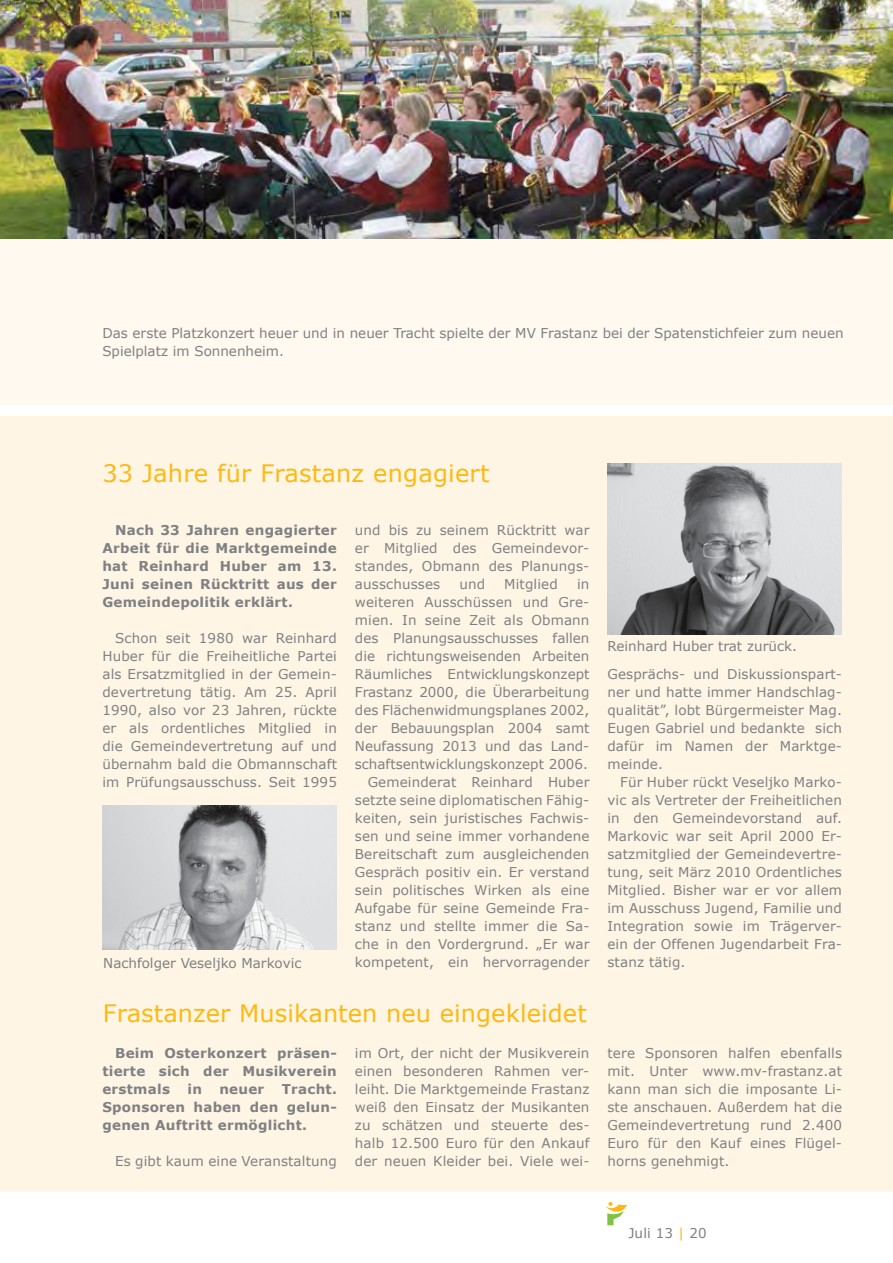
<style>
.page{position:relative;width:893px;height:1263px;background:#fff}
.page>*{position:absolute;margin:0;border:0;box-sizing:border-box;transform-origin:0 0}
.t1{font:24px "Verdana";letter-spacing:.01em;color:#fdb913}
.t2{font:13.5px/18px "Verdana";letter-spacing:.01em;color:#7e8083;text-align:justify}
.t3{font:700 13.5px/18px "Verdana";letter-spacing:.02em;color:#7e8083;text-align:justify}
.s1{color:#fdb913}
</style>
<div class="page">
<svg style="left:606px;top:1202px;width:21px;height:24px"></svg>
<div style="left:0;top:0;width:893px;height:404px;background:#fff9ef"></div>
<div style="left:0;top:416px;width:893px;height:774px;background:#fff5e4"></div>
<img style="left:607px;top:463px;width:235px;height:172px">
<img style="left:102px;top:805px;width:235px;height:144px">
<img style="left:0;top:0;width:893px;height:238px">
<p class="t2" style="left:102px;top:323px;width:743px">Das erste Platzkonzert heuer und in neuer Tracht spielte der MV Frastanz bei der Spatenstichfeier zum neuen<br>Spielplatz im Sonnenheim.</p>
<h1 class="t1" style="left:102px;top:458px;width:389px">33 Jahre für Frastanz engagiert</h1>
<p class="t3" style="left:102px;top:521px;width:236px;text-indent:13px">Nach 33 Jahren engagierter Arbeit für die Marktgemeinde hat Reinhard Huber am 13.<br>Juni seinen Rücktritt aus der Gemeindepolitik erklärt.</p>
<p class="t2" style="left:102px;top:629px;width:236px;text-indent:13px">Schon seit 1980 war Reinhard H uber für die Freiheitliche Partei als Ersatzmitglied in der Gemein&shy;devertretung tätig. Am 25. April 1990, also vor 23 Jahren, rückte er als ordentliches M itglied in die Gemeindevertretung auf und übernahm bald die Obmannschaft im Prüfungsausschuss. Seit 1995</p>
<p class="t2" style="left:103px;top:954px;width:200px">Nachfolger Veseljko Markovic</p>
<p class="t2" style="left:355px;top:521px;width:236px;text-align:left">und bis zu seinem Rücktritt war er M itglied des Gemeindevor&shy;standes, Obmann des Planungs&shy;ausschusses</p>
<p class="t2" style="left:459px;top:575px;width:27px">und</p>
<p class="t2" style="left:504px;top:575px;width:55px">M itglied</p>
<p class="t2" style="left:577px;top:575px;width:14px">in</p>
<p class="t2" style="left:355px;top:593px;width:236px">weiteren Ausschüssen und Gre-</p>
<p class="t2" style="left:355px;top:611px;width:236px">mien. In seine Zeit als Obmann</p>
<p class="t2" style="left:355px;top:629px;width:236px">des Planungsausschusses fallen</p>
<p class="t2" style="left:355px;top:647px;width:236px">die richtungsweisenden Arbeiten</p>
<p class="t2" style="left:355px;top:665px;width:236px">Räumliches Entwicklungskonzept</p>
<p class="t2" style="left:355px;top:683px;width:236px">Frastanz 2000, die Überarbeitung</p>
<p class="t2" style="left:355px;top:701px;width:236px">des Flächenwidmungsplanes 2002,</p>
<p class="t2" style="left:355px;top:719px;width:236px">der Bebauungsplan 2004 samt</p>
<p class="t2" style="left:355px;top:737px;width:232px">Neufassung 2013 und das Land---</p>
<p class="t2" style="left:355px;top:755px;width:235px">schaftsentwicklungskonzept 2006.</p>
<p class="t2" style="left:368px;top:773px;width:223px">Gemeinderat Reinhard H uber</p>
<p class="t2" style="left:355px;top:791px;width:236px">setzte seine diplomatischen Fähig-</p>
<p class="t2" style="left:355px;top:809px;width:236px">keiten, sein juristisches Fachwis-</p>
<p class="t2" style="left:355px;top:827px;width:236px">sen und seine immer vorhandene</p>
<p class="t2" style="left:355px;top:845px;width:236px">Bereitschaft zum ausgleichenden</p>
<p class="t2" style="left:355px;top:863px;width:236px">Gespräch positiv ein. Er verstand</p>
<p class="t2" style="left:355px;top:881px;width:236px">sein politisches Wirken als eine</p>
<p class="t2" style="left:355px;top:899px;width:236px">Aufgabe für seine Gemeinde Fra-</p>
<p class="t2" style="left:355px;top:917px;width:236px">stanz und stellte immer die Sa-</p>
<p class="t2" style="left:355px;top:935px;width:236px">che in den Vordergrund. „Er war</p>
<p class="t2" style="left:355px;top:953px;width:236px">kompetent, ein hervorragender</p>
<p class="t2" style="left:607px;top:636px;width:191px">Reinhard H uber trat zurück.</p>
<p class="t2" style="left:607px;top:665px;width:236px">Gesprächs- und Diskussionspart&shy;ner und hatte immer Handschlag&shy;qualität”, lobt Bürgermeister Mag.<br>Eugen Gabriel und bedankte sich dafür im Namen der Marktge&shy;meinde.</p>
<p class="t2" style="left:607px;top:773px;width:236px;text-indent:13px">Für H uber rückt Veseljko M arko&shy;vic als Vertreter der Freiheitlichen in den Gemeindevorstand auf.<br>Markovic war seit April 2000 Er&shy;satzmitglied der Gemeindevertre&shy;tung, seit März 2010 Ordentliches M itglied. Bisher war er vor allem im Ausschuss Jugend, Familie und Integration sowie im Trägerver&shy;ein der Offenen Jugendarbeit Fra&shy;stanz tätig.</p>
<h1 class="t1" style="left:103px;top:998px;width:486px">Frastanzer M usikanten neu eingekleidet</h1>
<p class="t3" style="left:102px;top:1043px;width:236px;text-indent:13px">Beim Osterkonzert präsen&shy;tierte sich der Musikverein erstmals</p>
<p class="t2" style="left:355px;top:1043px;width:236px">im Ort, der nicht der M usikverein einen besonderen Rahmen ver&shy;leiht. Die Marktgemeinde Frastanz weiß den Einsatz der M usikanten zu schätzen und steuerte des&shy;halb 12.500 Euro für den Ankauf der neuen Kleider bei. Viele wei-</p>
<p class="t2" style="left:607px;top:1043px;width:236px">tere Sponsoren halfen ebenfalls mit. U nter www.mv-frastanz.at kann man sich die imposante Li&shy;ste anschauen. Außerdem hat die Gemeindevertretung rund 2.400<br>Euro für den Kauf eines Flügel&shy;horns genehmigt.</p>
<p class="t3" style="left:102px;top:1079px;width:236px;text-indent:179px">Tracht.<br>Sponsoren haben den gelun&shy;genen Auftritt ermöglicht.</p>
<p class="t2" style="left:115px;top:1151px;width:223px">Es gibt kaum eine Veranstaltung</p>
<p class="t3" style="left:187px;top:1079px;width:16px">in</p>
<p class="t3" style="left:219px;top:1079px;width:46px">neuer</p>
<p class="t2" style="left:628px;top:1223px;width:80px">Juli 13 <span class="s1">|</span> 20</p>
</div>
